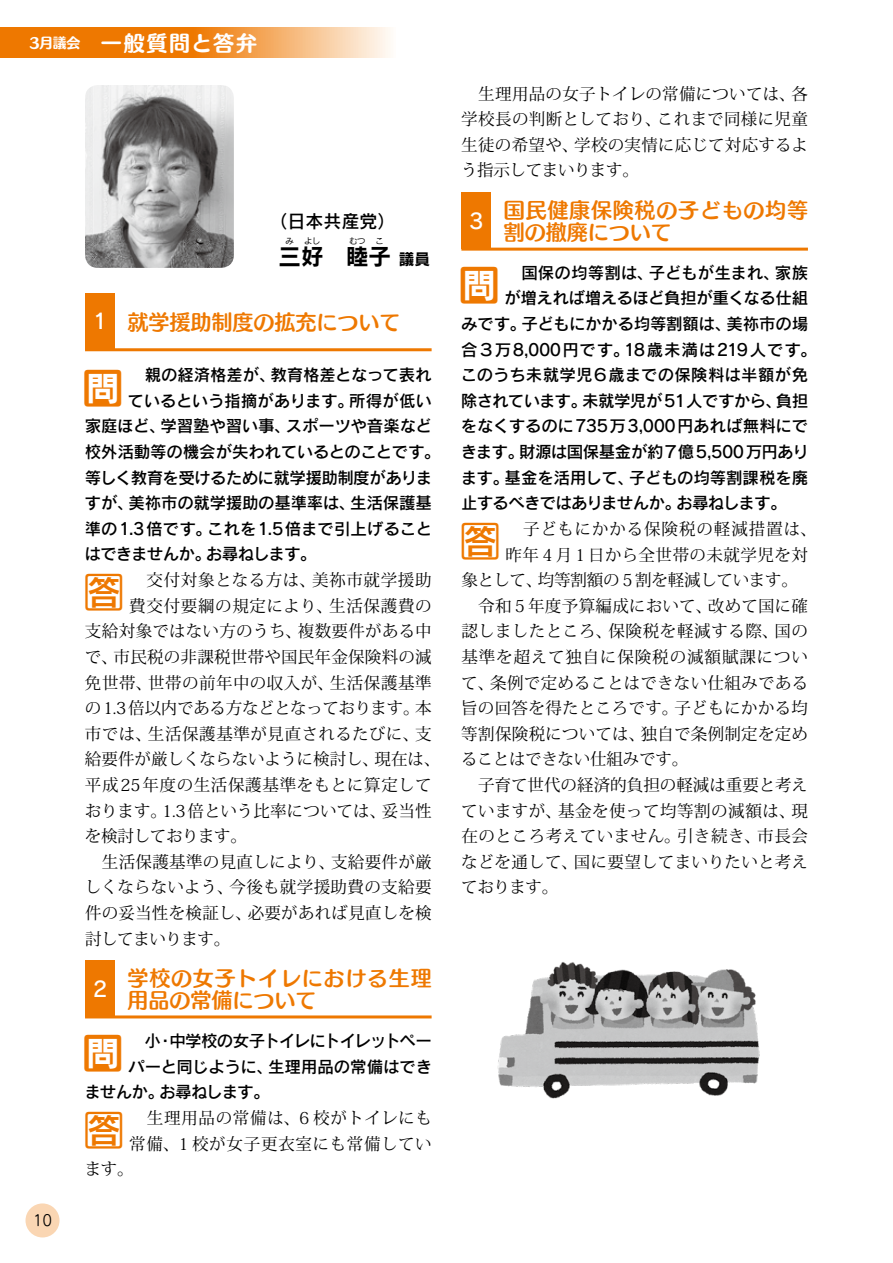
<style>
.page{position:relative;width:893px;height:1263px;background:#fff}
.page>*{position:absolute;margin:0;border:0;box-sizing:border-box;transform-origin:0 0}
.t1{font:42.15px "Rodin Pro DB";color:#ee7800}
.t2{font:22.5px "Rodin Pro B";color:#000}
.t3{font:21px/22.5px "Humming Std B";letter-spacing:.035em;color:#ee7800}
.t4{font:21px "Humming Std B";color:#ee7800}
.t5{font:21px "Humming Std E";letter-spacing:.08em;color:#fff}
.t6{font:21px "Rodin Pro DB";color:#fff}
.t7{font:18px "Rodin Pro DB";color:#000}
.t8{font:16.5px/25.7px "Koz Min Pro";letter-spacing:.02em;color:#000;text-align:justify}
.t9{font:16.5px "Rodin Pro DB";letter-spacing:-.02em;color:#000}
.t10{font:16.5px "Koz Min Pro";letter-spacing:.04em;color:#000}
.t11{font:16.5px "Koz Min Pro";letter-spacing:-.02em;color:#000}
.t12{font:16.5px "Rodin Pro DB";letter-spacing:-.04em;color:#000}
.t13{font:16.5px "Rodin Pro DB";letter-spacing:.005em;color:#000}
.t14{font:16.5px "Koz Min Pro";letter-spacing:.055em;color:#000}
.t15{font:16.5px "Koz Min Pro";letter-spacing:.045em;color:#000}
.t16{font:16.5px "Rodin Pro DB";letter-spacing:.045em;color:#000}
.t17{font:16.5px "Koz Min Pro";letter-spacing:-.01em;color:#000}
.t18{font:16.5px "Rodin Pro DB";letter-spacing:.01em;color:#000}
.t19{font:16.5px "Rodin Pro DB";letter-spacing:-.05em;color:#000}
.t20{font:16.5px "Koz Min Pro";color:#000}
.t21{font:16.5px "Rodin Pro DB";letter-spacing:-.06em;color:#000}
.t22{font:16.5px "Rodin Pro DB";letter-spacing:-.055em;color:#000}
.t23{font:16.5px "Koz Min Pro";letter-spacing:-.015em;color:#000}
.t24{font:16.5px "Rodin Pro DB";letter-spacing:-.045em;color:#000}
.t25{font:16.5px "Koz Min Pro";letter-spacing:-.025em;color:#000}
.t26{font:15.75px "Rodin Pro B";color:#000}
.t27{font:15px "Seurat Pro M";color:#000}
.t28{font:8.25px "Rodin Pro B";color:#000}
.s1{font-size:13.8px}
.s2{font-family:"Rodin Pro DB";color:#fff}
</style>
<div class="page">
<div style="left:26px;top:1203px;width:34px;height:34px;background:#fad6b3;border-radius:50%"></div>
<svg style="left:0;top:28px;width:390px;height:29px;background:#f2983d"></svg>
<div style="left:85px;top:293px;width:30px;height:57px;background:#ee7800"></div>
<hr style="left:85px;top:348px;width:347px;height:3px;background:#ee7800">
<img style="left:85px;top:85px;width:149px;height:183px">
<img style="left:497px;top:962px;width:263px;height:137px">
<div style="left:85px;top:961px;width:30px;height:56px;background:#ee7800"></div>
<hr style="left:85px;top:1015px;width:347px;height:3px;background:#ee7800">
<div style="left:461px;top:193px;width:30px;height:56px;background:#ee7800"></div>
<hr style="left:461px;top:248px;width:347px;height:3px;background:#ee7800">
<p class="t5" style="left:30px;top:27px;width:229px"><span class="s1">3月議会</span>　一般質問と答弁</p>
<p class="t7" style="left:270px;top:209px;width:127px">（日本共産党）</p>
<h2 class="t2" style="left:279px;top:242px;width:46px">三好</h2>
<p class="t28" style="left:286px;top:236px;width:10px">み</p>
<p class="t28" style="left:304px;top:236px;width:18px">よし</p>
<p class="t28" style="left:349px;top:236px;width:18px">むつ</p>
<p class="t28" style="left:376px;top:236px;width:10px">こ</p>
<h2 class="t2" style="left:346px;top:242px;width:47px">睦子</h2>
<p class="t26" style="left:399px;top:248px;width:33px">議員</p>
<p class="t4" style="left:93px;top:306px;width:309px"><span class="s2">1</span> 就学援助制度の拡充について</p>
<h1 class="t1" style="left:82px;top:360px;width:44px">問</h1>
<p class="t9" style="left:128px;top:364px;width:305px">　親の経済格差が、教育格差となって表れ</p>
<p class="t9" style="left:128px;top:390px;width:305px">ているという指摘があります。所得が低い</p>
<p class="t9" style="left:85px;top:415px;width:349px">家庭ほど、学習塾や習い事、スポーツや音楽など</p>
<p class="t9" style="left:85px;top:441px;width:357px">校外活動等の機会が失われているとのことです。</p>
<p class="t12" style="left:85px;top:466px;width:349px">等しく教育を受けるために就学援助制度がありま</p>
<p class="t9" style="left:85px;top:492px;width:349px">すが、美祢市の就学援助の基準率は、生活保護基</p>
<p class="t13" style="left:85px;top:518px;width:349px">準の1.3倍です。これを1.5倍まで引上げること</p>
<p class="t22" style="left:84px;top:543px;width:233px">はできませんか。お尋ねします。</p>
<h1 class="t1" style="left:83px;top:565px;width:44px">答</h1>
<p class="t10" style="left:129px;top:568px;width:304px">　交付対象となる方は、美祢市就学援助</p>
<p class="t15" style="left:129px;top:594px;width:304px">費交付要綱の規定により、生活保護費の</p>
<p class="t8" style="left:85px;top:618px;width:348px">支給対象ではない方のうち、複数要件がある中</p>
<p class="t8" style="left:85px;top:643px;width:348px">で、市民税の非課税世帯や国民年金保険料の減</p>
<p class="t8" style="left:85px;top:669px;width:348px">免世帯、世帯の前年中の収入が、生活保護基準</p>
<p class="t11" style="left:85px;top:696px;width:348px">の1.3倍以内である方などとなっております。本</p>
<p class="t8" style="left:85px;top:720px;width:348px">市では、生活保護基準が見直されるたびに、支</p>
<p class="t17" style="left:85px;top:748px;width:357px">給要件が厳しくならないように検討し、現在は、</p>
<p class="t10" style="left:85px;top:773px;width:348px">平成25年度の生活保護基準をもとに算定して</p>
<p class="t8" style="left:85px;top:797px;width:348px">おります。1.3倍という比率については、妥当性</p>
<p class="t11" style="left:85px;top:824px;width:164px">を検討しております。</p>
<p class="t8" style="left:85px;top:848px;width:348px">　生活保護基準の見直しにより、支給要件が厳</p>
<p class="t8" style="left:85px;top:874px;width:348px">しくならないよう、今後も就学援助費の支給要</p>
<p class="t8" style="left:85px;top:900px;width:348px">件の妥当性を検証し、必要があれば見直しを検</p>
<p class="t25" style="left:85px;top:927px;width:147px">討してまいります。</p>
<p class="t6" style="left:93px;top:975px;width:16px">2</p>
<p class="t3" style="left:128px;top:966px;width:306px">学校の女子トイレにおける生理用品の常備について</p>
<h1 class="t1" style="left:82px;top:1026px;width:44px">問</h1>
<p class="t21" style="left:128px;top:1030px;width:305px">　小・中学校の女子トイレにトイレットペー</p>
<p class="t9" style="left:128px;top:1055px;width:306px">パーと同じように、生理用品の常備はでき</p>
<p class="t24" style="left:84px;top:1081px;width:187px">ませんか。お尋ねします。</p>
<h1 class="t1" style="left:83px;top:1102px;width:44px">答</h1>
<p class="t10" style="left:129px;top:1106px;width:304px">　生理用品の常備は、６校がトイレにも</p>
<p class="t15" style="left:129px;top:1132px;width:304px">常備、１校が女子更衣室にも常備してい</p>
<p class="t27" style="left:33px;top:1210px;width:21px">10</p>
<p class="t8" style="left:85px;top:1156px;width:50px">ます。</p>
<p class="t8" style="left:461px;top:80px;width:349px">　生理用品の女子トイレの常備については、各学校長の判断としており、これまで同様に児童生徒の希望や、学校の実情に応じて対応するよう指示してまいります。</p>
<p class="t6" style="left:469px;top:207px;width:16px">3</p>
<p class="t3" style="left:504px;top:198px;width:306px">国民健康保険税の子どもの均等割の撤廃について</p>
<h1 class="t1" style="left:458px;top:257px;width:44px">問</h1>
<p class="t13" style="left:505px;top:262px;width:305px">　国保の均等割は、子どもが生まれ、家族</p>
<p class="t9" style="left:504px;top:287px;width:306px">が増えれば増えるほど負担が重くなる仕組</p>
<p class="t9" style="left:461px;top:313px;width:349px">みです。子どもにかかる均等割額は、美祢市の場</p>
<p class="t16" style="left:461px;top:338px;width:357px">合３万8,000円です。18歳未満は219人です。</p>
<p class="t18" style="left:461px;top:364px;width:349px">このうち未就学児６歳までの保険料は半額が免</p>
<p class="t12" style="left:461px;top:390px;width:349px">除されています。未就学児が51人ですから、負担</p>
<p class="t9" style="left:461px;top:415px;width:349px">をなくするのに735万3,000円あれば無料にで</p>
<p class="t9" style="left:461px;top:441px;width:350px">きます。財源は国保基金が約７億5,500万円あり</p>
<p class="t9" style="left:461px;top:466px;width:349px">ます。基金を活用して、子どもの均等割課税を廃</p>
<p class="t19" style="left:461px;top:492px;width:327px">止するべきではありませんか。お尋ねします。</p>
<h1 class="t1" style="left:459px;top:513px;width:44px">答</h1>
<p class="t14" style="left:506px;top:517px;width:312px">　子どもにかかる保険税の軽減措置は、</p>
<p class="t8" style="left:506px;top:541px;width:304px">昨年４月１日から全世帯の未就学児を対</p>
<p class="t11" style="left:461px;top:568px;width:338px">象として、均等割額の５割を軽減しています。</p>
<p class="t8" style="left:461px;top:592px;width:348px">　令和５年度予算編成において、改めて国に確</p>
<p class="t8" style="left:461px;top:618px;width:348px">認しましたところ、保険税を軽減する際、国の</p>
<p class="t14" style="left:461px;top:645px;width:348px">基準を超えて独自に保険税の減額賦課につい</p>
<p class="t8" style="left:461px;top:669px;width:348px">て、条例で定めることはできない仕組みである</p>
<p class="t8" style="left:461px;top:695px;width:348px">旨の回答を得たところです。子どもにかかる均</p>
<p class="t8" style="left:461px;top:720px;width:348px">等割保険税については、独自で条例制定を定め</p>
<p class="t23" style="left:461px;top:748px;width:229px">ることはできない仕組みです。</p>
<p class="t20" style="left:461px;top:773px;width:348px">　子育て世代の経済的負担の軽減は重要と考え</p>
<p class="t8" style="left:461px;top:797px;width:348px">ていますが、基金を使って均等割の減額は、現</p>
<p class="t8" style="left:461px;top:823px;width:348px">在のところ考えていません。引き続き、市長会</p>
<p class="t8" style="left:461px;top:848px;width:348px">などを通して、国に要望してまいりたいと考え</p>
<p class="t8" style="left:461px;top:874px;width:99px">ております。</p>
</div>
